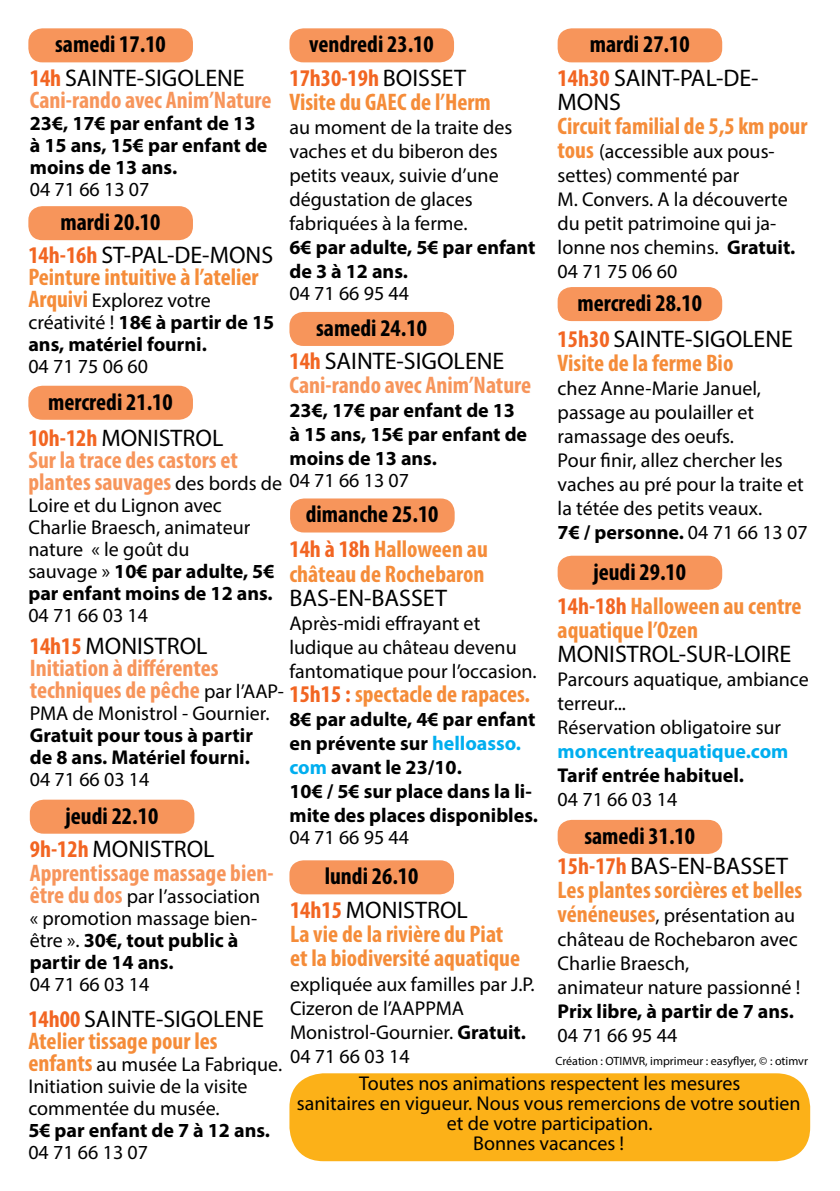
<style>
.page{position:relative;width:840px;height:1191px;background:#fff}
.page>*{position:absolute;margin:0;border:0;box-sizing:border-box;transform-origin:0 0}
.t1{font:700 condensed 24px/24px "Myriad Pro";color:#f58c39}
.t2{font:700 condensed 24px/22px "Myriad Pro";color:#f7955b}
.t3{font:700 condensed 24px "Myriad Pro";color:#000}
.t4{font:24px/33.6px "Myriad Pro";color:#000}
.t5{font:20px/24px "Myriad Pro";color:#000}
.t6{font:700 20px/24px "Myriad Pro";color:#000}
.t7{font:700 20px "Myriad Pro";color:#00aeef}
.t8{font:12px "Myriad Pro";color:#000}
.s1{font-weight:700;font-stretch:condensed}
.s2{font-weight:700;font-stretch:condensed;color:#f26522}
.s3{color:#f26522}
.s4{font-weight:400;font-stretch:normal;color:#000}
.s5{font-weight:700;font-stretch:condensed;font-size:24px;color:#f58c39}
.s6{font-weight:700}
.s7{font-stretch:condensed;font-size:24px;color:#f58c39}
.s8{font-weight:400}
.s9{font-weight:400;font-stretch:normal;font-size:20px;color:#000}
.s10{color:#00aeef}
.s11{font-weight:700;font-stretch:condensed;font-size:24px;color:#f7955b}
</style>
<div class="page">
<div style="left:28px;top:28px;width:165px;height:34px;background:#f7955b;border-radius:14px"></div>
<div style="left:28px;top:206px;width:165px;height:34px;background:#f7955b;border-radius:14px"></div>
<div style="left:30px;top:799px;width:164px;height:34px;background:#f7955b;border-radius:14px"></div>
<div style="left:289px;top:312px;width:165px;height:34px;background:#f7955b;border-radius:14px"></div>
<div style="left:28px;top:386px;width:165px;height:34px;background:#f7955b;border-radius:14px"></div>
<div style="left:557px;top:287px;width:164px;height:34px;background:#f7955b;border-radius:14px"></div>
<div style="left:289px;top:28px;width:165px;height:34px;background:#f7955b;border-radius:14px"></div>
<div style="left:289px;top:1073px;width:520px;height:88px;background:#fcb118;border-radius:34px"></div>
<div style="left:289px;top:860px;width:165px;height:34px;background:#f7955b;border-radius:14px"></div>
<div style="left:557px;top:28px;width:164px;height:34px;background:#f7955b;border-radius:14px"></div>
<div style="left:557px;top:556px;width:164px;height:34px;background:#f7955b;border-radius:14px"></div>
<div style="left:557px;top:820px;width:164px;height:34px;background:#f7955b;border-radius:14px"></div>
<div style="left:290px;top:498px;width:164px;height:34px;background:#f7955b;border-radius:14px"></div>
<p class="t4" style="left:30px;top:27px;width:216px;text-indent:25px"><span class="s1">samedi 17.10<br></span><span class="s2">14h</span> SAINTE-SIGOLENE</p>
<p class="t2" style="left:30px;top:89px;width:243px">Cani-rando avec Anim’Nature</p>
<p class="t6" style="left:30px;top:112px;width:239px;line-height:22px">23€, 17€ par enfant de 13 à 15 ans, 15€ par enfant de moins de 13 ans.</p>
<p class="t5" style="left:30px;top:177px;width:121px">04 71 66 13 07</p>
<p class="t3" style="left:60px;top:207px;width:101px">mardi 20.10</p>
<p class="t3" style="left:309px;top:29px;width:126px">vendredi 23.10</p>
<p class="t3" style="left:589px;top:29px;width:101px">mardi 27.10</p>
<p class="t1" style="left:289px;top:66px;width:203px"><span class="s3">17h30-19h</span> <span class="s4">BOISSET<br></span>Visite du GAEC de l’Herm</p>
<p class="t5" style="left:289px;top:115px;width:224px">au moment de la traite des vaches et du biberon des petits veaux, suivie d’une dégustation de glaces fabriquées à la ferme.</p>
<p class="t6" style="left:289px;top:235px;width:247px">6€ par adulte, 5€ par enfant de 3 à 12 ans.</p>
<p class="t5" style="left:289px;top:281px;width:121px">04 71 66 95 44</p>
<p class="t4" style="left:557px;top:66px;width:202px;line-height:24px"><span class="s2">14h30</span> SAINT-PAL-DE-<br>MONS</p>
<p class="t1" style="left:557px;top:114px;width:251px">Circuit familial de 5,5 km pour</p>
<p class="t5" style="left:557px;top:139px;width:239px"><span class="s5">tous</span> (accessible aux pous&shy;settes) commenté par<br>M. Convers. A la découverte du petit patrimoine qui ja&shy;lonne nos chemins. <span class="s6">Gratuit.<br></span>04 71 75 06 60</p>
<p class="t1" style="left:28px;top:243px;width:246px;line-height:22px"><span class="s3">14h-16h</span> <span class="s4">ST-PAL-DE-MONS<br></span>Peinture intuitive à l’atelier</p>
<p class="t6" style="left:28px;top:288px;width:247px;line-height:22px"><span class="s7">Arquivi</span> <span class="s8">Explorez votre créativité !</span> 18€ à partir de 15 ans, matériel fourni.</p>
<p class="t5" style="left:28px;top:353px;width:121px">04 71 75 06 60</p>
<p class="t3" style="left:48px;top:387px;width:126px">mercredi 21.10</p>
<p class="t3" style="left:577px;top:288px;width:126px">mercredi 28.10</p>
<p class="t3" style="left:316px;top:313px;width:112px">samedi 24.10</p>
<p class="t1" style="left:557px;top:326px;width:237px"><span class="s3">15h30</span> <span class="s4">SAINTE-SIGOLENE<br></span>Visite de la ferme Bio</p>
<p class="t5" style="left:557px;top:376px;width:251px">chez Anne-Marie Januel, passage au poulailler et ramassage des oeufs.<br>Pour finir, allez chercher les vaches au pré pour la traite et la tétée des petits veaux.<br><span class="s6">7€ / personne.</span> 04 71 66 13 07</p>
<p class="t2" style="left:289px;top:348px;width:243px;line-height:24px"><span class="s3">14h</span> <span class="s4">SAINTE-SIGOLENE<br></span>Cani-rando avec Anim’Nature</p>
<p class="t6" style="left:289px;top:397px;width:239px">23€, 17€ par enfant de 13 à 15 ans, 15€ par enfant de moins de 13 ans.</p>
<p class="t5" style="left:289px;top:468px;width:121px">04 71 66 13 07</p>
<p class="t3" style="left:305px;top:499px;width:134px">dimanche 25.10</p>
<p class="t2" style="left:28px;top:426px;width:255px"><span class="s3">10h-12h</span> <span class="s4">MONISTROL<br></span>Sur la trace des castors et plantes sauvages <span class="s9">des bords de</span></p>
<p class="t5" style="left:28px;top:493px;width:247px;line-height:22px">Loire et du Lignon avec<br>Charlie Braesch, animateur nature « le goût du<br>sauvage » <span class="s6">10€ par adulte, 5€ par enfant moins de 12 ans.</span></p>
<p class="t5" style="left:28px;top:602px;width:121px">04 71 66 03 14</p>
<p class="t1" style="left:289px;top:537px;width:200px"><span class="s3">14h à 18h</span> Halloween au château de Rochebaron</p>
<p class="t4" style="left:289px;top:580px;width:159px">BAS-EN-BASSET</p>
<p class="t5" style="left:289px;top:610px;width:248px">Après-midi effrayant et ludique au château devenu fantomatique pour l’occasion.</p>
<p class="t1" style="left:289px;top:681px;width:242px"><span class="s3">15h15 :</span> spectacle de rapaces.</p>
<p class="t6" style="left:289px;top:706px;width:250px">8€ par adulte, 4€ par enfant en prévente sur <span class="s10">helloasso. com</span> avant le 23/10.<br>10€ / 5€ sur place dans la li&shy;mite des places disponibles.</p>
<p class="t5" style="left:289px;top:824px;width:121px">04 71 66 95 44</p>
<p class="t3" style="left:593px;top:557px;width:94px">jeudi 29.10</p>
<p class="t1" style="left:557px;top:594px;width:245px"><span class="s3">14h-18h</span> Halloween au centre aquatique l’Ozen</p>
<p class="t4" style="left:557px;top:637px;width:235px">MONISTROL-SUR-LOIRE</p>
<p class="t5" style="left:557px;top:667px;width:252px">Parcours aquatique, ambiance terreur...<br>Réservation obligatoire sur</p>
<p class="t7" style="left:557px;top:738px;width:232px">moncentreaquatique.com</p>
<p class="t6" style="left:557px;top:763px;width:188px">Tarif entrée habituel.</p>
<p class="t5" style="left:557px;top:787px;width:121px">04 71 66 03 14</p>
<p class="t2" style="left:30px;top:634px;width:256px"><span class="s3">14h15</span> <span class="s4">MONISTROL<br></span>Initiation à différentes techniques de pêche <span class="s9">par l’AAP-</span></p>
<p class="t5" style="left:30px;top:701px;width:241px">PMA de Monistrol - Gournier.</p>
<p class="t6" style="left:30px;top:723px;width:224px;line-height:22px">Gratuit pour tous à partir de 8 ans. Matériel fourni.</p>
<p class="t5" style="left:30px;top:767px;width:121px">04 71 66 03 14</p>
<p class="t3" style="left:65px;top:800px;width:94px">jeudi 22.10</p>
<p class="t3" style="left:584px;top:821px;width:112px">samedi 31.10</p>
<p class="t2" style="left:30px;top:836px;width:245px;line-height:24px"><span class="s3">9h-12h</span> <span class="s4">MONISTROL<br></span>Apprentissage massage bien-</p>
<p class="t5" style="left:30px;top:885px;width:232px;line-height:22px"><span class="s11">être du dos</span> par l’association « promotion massage bien&shy;être ». <span class="s6">30€, tout public à partir de 14 ans.</span></p>
<p class="t5" style="left:30px;top:972px;width:121px">04 71 66 03 14</p>
<p class="t1" style="left:557px;top:853px;width:246px"><span class="s3">15h-17h</span> <span class="s4">BAS-EN-BASSET<br></span>Les plantes sorcières et belles</p>
<p class="t5" style="left:557px;top:903px;width:244px"><span class="s5">vénéneuses</span>, présentation au château de Rochebaron avec<br>Charlie Braesch,<br>animateur nature passionné !</p>
<p class="t6" style="left:557px;top:999px;width:238px">Prix libre, à partir de 7 ans.</p>
<p class="t5" style="left:557px;top:1023px;width:121px">04 71 66 95 44</p>
<p class="t3" style="left:324px;top:861px;width:95px">lundi 26.10</p>
<p class="t1" style="left:290px;top:898px;width:231px"><span class="s3">14h15</span> <span class="s4">MONISTROL<br></span>La vie de la rivière du Piat et la biodiversité aquatique</p>
<p class="t5" style="left:290px;top:971px;width:246px">expliquée aux familles par J.P.<br>Cizeron de l’AAPPMA<br>Monistrol-Gournier. <span class="s6">Gratuit.<br></span>04 71 66 03 14</p>
<p class="t1" style="left:28px;top:1007px;width:237px;line-height:22px"><span class="s3">14h00</span> <span class="s4">SAINTE-SIGOLENE<br></span>Atelier tissage pour les</p>
<p class="t5" style="left:28px;top:1053px;width:255px;line-height:22px"><span class="s5">enfants</span> au musée La Fabrique.<br>Initiation suivie de la visite commentée du musée.</p>
<p class="t6" style="left:28px;top:1117px;width:243px">5€ par enfant de 7 à 12 ans.</p>
<p class="t5" style="left:28px;top:1140px;width:121px">04 71 66 13 07</p>
<p class="t8" style="left:555px;top:1053px;width:254px">Création : OTIMVR, imprimeur : easyflyer, © : otimvr</p>
<p class="t5" style="left:297px;top:1073px;width:505px;line-height:20px;text-align:center">Toutes nos animations respectent les mesures<br>sanitaires en vigueur. Nous vous remercions de votre soutien et de votre participation.<br>Bonnes vacances !</p>
</div>
